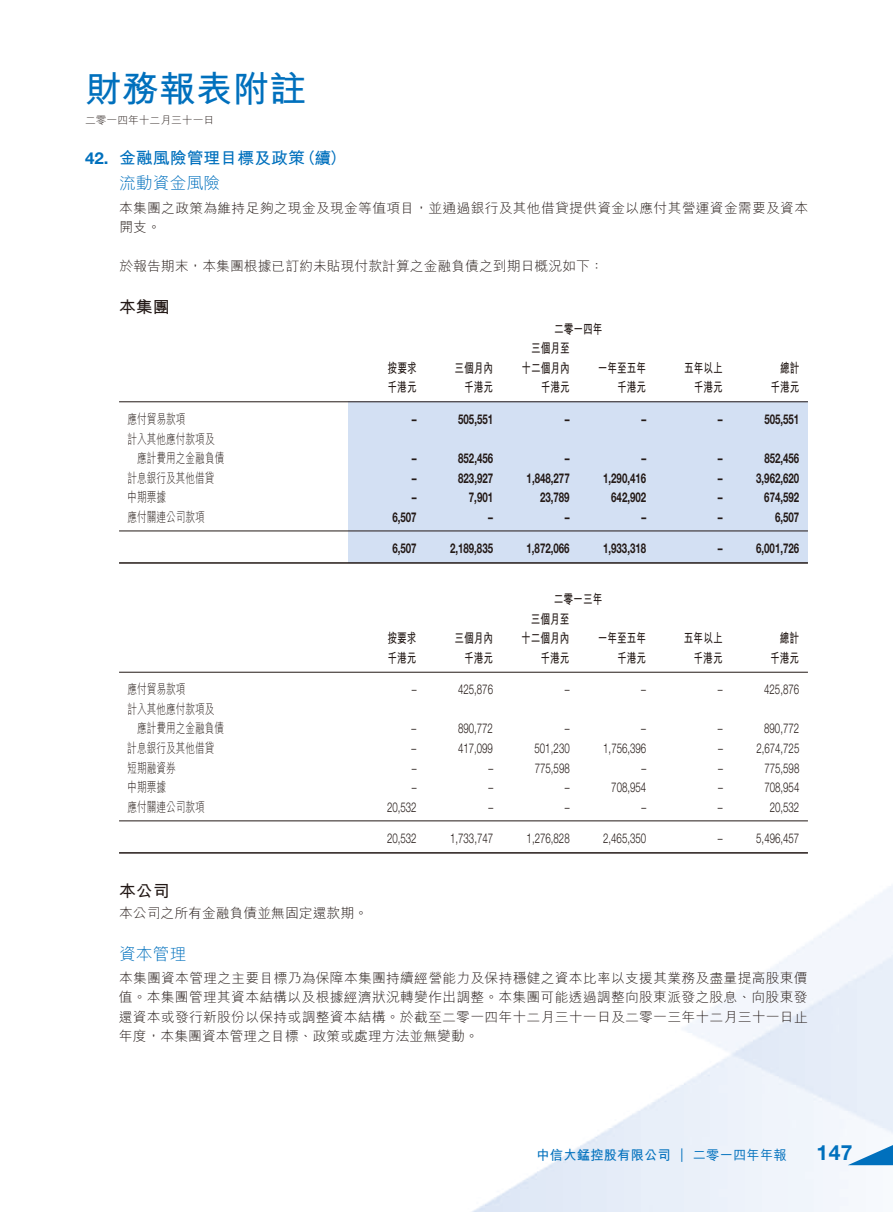
<style>
.page{position:relative;width:893px;height:1212px;background:#fff}
.page>*{position:absolute;margin:0;border:0;box-sizing:border-box;transform-origin:0 0}
.t1{font:700 36px "M Hei HK";color:#0070bd}
.t2{font:700 21px "Helvetica Neue LT Std";color:#0070bd}
.t3{font:700 16.5px/25.8px "M Hei HK";color:#0070bd}
.t4{font:700 16.5px "M Hei HK";color:#231916}
.t5{font:300 16.5px "M Hei HK";color:#0070bd}
.t6{font:300 13.5px/19.5px "M Hei HK";color:#231916}
.t7{font:300 13.5px "Helvetica Neue LT Std";color:#231916;scale:.72 1}
.t8{font:700 13.5px "Helvetica Neue LT Std";color:#231916;scale:.72 1}
.t9{font:700 13.5px/19.5px "M Hei HK";color:#231916;scale:.72 1}
.t10{font:300 13.5px/19.5px "M Hei HK";color:#231916;scale:.72 1}
.t11{font:700 13.5px "M Hei HK";letter-spacing:.015em;color:#0070bd}
.t12{font:300 10.5px "M Hei HK";color:#231916}
.s1{font-family:"Helvetica Neue LT Std"}
.s2{font-weight:300}
.s3{font-family:"Helvetica Neue LT Std";font-weight:400}
.s4{font-weight:500}
</style>
<div class="page">
<svg style="left:848px;top:1145px;width:45px;height:20px"></svg>
<div style="left:349px;top:402px;width:459px;height:161px;background:#d3e0f3"></div>
<hr style="left:119px;top:401px;width:689px;height:1px;background:#231916">
<hr style="left:119px;top:530px;width:689px;height:1px;background:#231916">
<hr style="left:119px;top:562px;width:689px;height:2px;background:#231916">
<hr style="left:119px;top:672px;width:689px;height:1px;background:#231916">
<hr style="left:119px;top:820px;width:689px;height:1px;background:#231916">
<hr style="left:119px;top:852px;width:689px;height:2px;background:#231916">
<h1 class="t1" style="left:85px;top:63px;width:223px">財務報表附註</h1>
<p class="t12" style="left:85px;top:114px;width:131px">二零一四年十二月三十一日</p>
<p class="t3" style="left:119px;top:143px;width:229px;text-indent:-34px"><span class="s1">42.</span> 金融風險管理目標及政策（續）<span class="s2">流動資金風險</span></p>
<p class="t6" style="left:119px;top:198px;width:691px">本集團之政策為維持足夠之現金及現金等值項目，並通過銀行及其他借貸提供資金以應付其營運資金需要及資本開支。</p>
<p class="t6" style="left:119px;top:256px;width:486px">於報告期末，本集團根據已訂約未貼現付款計算之金融負債之到期日概況如下：</p>
<p class="t4" style="left:119px;top:295px;width:52px">本集團</p>
<p class="t9" style="left:531px;top:318px;width:101px;text-indent:23px">二零一四年三個月至</p>
<p class="t9" style="left:388px;top:357px;width:42px">按要求</p>
<p class="t9" style="left:454px;top:357px;width:55px">三個月內</p>
<p class="t9" style="left:521px;top:357px;width:69px">十二個月內</p>
<p class="t9" style="left:598px;top:357px;width:69px">一年至五年</p>
<p class="t9" style="left:684px;top:357px;width:55px">五年以上</p>
<p class="t9" style="left:780px;top:357px;width:28px">總計</p>
<p class="t9" style="left:388px;top:376px;width:42px">千港元</p>
<p class="t9" style="left:464px;top:376px;width:42px">千港元</p>
<p class="t9" style="left:541px;top:376px;width:42px">千港元</p>
<p class="t9" style="left:617px;top:376px;width:42px">千港元</p>
<p class="t9" style="left:694px;top:376px;width:42px">千港元</p>
<p class="t9" style="left:770px;top:376px;width:42px">千港元</p>
<p class="t10" style="left:128px;top:409px;width:82px">應付貿易款項</p>
<p class="t8" style="left:412px;top:411px;width:8px">–</p>
<p class="t8" style="left:458px;top:411px;width:50px">505,551</p>
<p class="t8" style="left:565px;top:411px;width:8px">–</p>
<p class="t8" style="left:641px;top:411px;width:8px">–</p>
<p class="t8" style="left:718px;top:411px;width:8px">–</p>
<p class="t8" style="left:764px;top:411px;width:50px">505,551</p>
<p class="t10" style="left:137px;top:429px;width:123px;text-indent:-10px">計入其他應付款項及應計費用之金融負債</p>
<p class="t8" style="left:412px;top:450px;width:8px">–</p>
<p class="t8" style="left:458px;top:450px;width:50px">852,456</p>
<p class="t8" style="left:565px;top:450px;width:8px">–</p>
<p class="t8" style="left:641px;top:450px;width:8px">–</p>
<p class="t8" style="left:718px;top:450px;width:8px">–</p>
<p class="t8" style="left:764px;top:450px;width:50px">852,456</p>
<p class="t10" style="left:127px;top:468px;width:123px">計息銀行及其他借貸</p>
<p class="t8" style="left:412px;top:469px;width:8px">–</p>
<p class="t8" style="left:458px;top:469px;width:50px">823,927</p>
<p class="t8" style="left:527px;top:469px;width:61px">1,848,277</p>
<p class="t8" style="left:603px;top:469px;width:61px">1,290,416</p>
<p class="t8" style="left:718px;top:469px;width:8px">–</p>
<p class="t8" style="left:756px;top:469px;width:61px">3,962,620</p>
<p class="t10" style="left:127px;top:487px;width:55px">中期票據</p>
<p class="t8" style="left:412px;top:489px;width:8px">–</p>
<p class="t8" style="left:469px;top:489px;width:35px">7,901</p>
<p class="t8" style="left:540px;top:489px;width:43px">23,789</p>
<p class="t8" style="left:611px;top:489px;width:50px">642,902</p>
<p class="t8" style="left:718px;top:489px;width:8px">–</p>
<p class="t8" style="left:764px;top:489px;width:50px">674,592</p>
<p class="t10" style="left:127px;top:507px;width:109px">應付關連公司款項</p>
<p class="t8" style="left:392px;top:508px;width:35px">6,507</p>
<p class="t8" style="left:488px;top:508px;width:8px">–</p>
<p class="t8" style="left:565px;top:508px;width:8px">–</p>
<p class="t8" style="left:641px;top:508px;width:8px">–</p>
<p class="t8" style="left:718px;top:508px;width:8px">–</p>
<p class="t8" style="left:775px;top:508px;width:35px">6,507</p>
<p class="t8" style="left:392px;top:540px;width:35px">6,507</p>
<p class="t8" style="left:450px;top:540px;width:61px">2,189,835</p>
<p class="t8" style="left:527px;top:540px;width:61px">1,872,066</p>
<p class="t8" style="left:603px;top:540px;width:61px">1,933,318</p>
<p class="t8" style="left:718px;top:540px;width:8px">–</p>
<p class="t8" style="left:756px;top:540px;width:61px">6,001,726</p>
<p class="t9" style="left:531px;top:588px;width:101px;text-indent:23px">二零一三年三個月至</p>
<p class="t9" style="left:387px;top:627px;width:42px">按要求</p>
<p class="t9" style="left:454px;top:627px;width:55px">三個月內</p>
<p class="t9" style="left:521px;top:627px;width:69px">十二個月內</p>
<p class="t9" style="left:598px;top:627px;width:69px">一年至五年</p>
<p class="t9" style="left:684px;top:627px;width:55px">五年以上</p>
<p class="t9" style="left:780px;top:627px;width:28px">總計</p>
<p class="t9" style="left:387px;top:647px;width:42px">千港元</p>
<p class="t9" style="left:464px;top:647px;width:42px">千港元</p>
<p class="t9" style="left:541px;top:647px;width:42px">千港元</p>
<p class="t9" style="left:617px;top:647px;width:42px">千港元</p>
<p class="t9" style="left:694px;top:647px;width:42px">千港元</p>
<p class="t9" style="left:770px;top:647px;width:42px">千港元</p>
<p class="t10" style="left:127px;top:679px;width:82px">應付貿易款項</p>
<p class="t7" style="left:412px;top:681px;width:8px">–</p>
<p class="t7" style="left:458px;top:681px;width:50px">425,876</p>
<p class="t7" style="left:565px;top:681px;width:8px">–</p>
<p class="t7" style="left:641px;top:681px;width:8px">–</p>
<p class="t7" style="left:718px;top:681px;width:8px">–</p>
<p class="t7" style="left:764px;top:681px;width:50px">425,876</p>
<p class="t10" style="left:137px;top:699px;width:123px;text-indent:-10px">計入其他應付款項及應計費用之金融負債</p>
<p class="t7" style="left:412px;top:720px;width:8px">–</p>
<p class="t7" style="left:458px;top:720px;width:50px">890,772</p>
<p class="t7" style="left:565px;top:720px;width:8px">–</p>
<p class="t7" style="left:641px;top:720px;width:8px">–</p>
<p class="t7" style="left:718px;top:720px;width:8px">–</p>
<p class="t7" style="left:764px;top:720px;width:50px">890,772</p>
<p class="t10" style="left:127px;top:738px;width:123px">計息銀行及其他借貸</p>
<p class="t7" style="left:412px;top:740px;width:8px">–</p>
<p class="t7" style="left:458px;top:740px;width:50px">417,099</p>
<p class="t7" style="left:534px;top:740px;width:50px">501,230</p>
<p class="t7" style="left:603px;top:740px;width:61px">1,756,396</p>
<p class="t7" style="left:718px;top:740px;width:8px">–</p>
<p class="t7" style="left:756px;top:740px;width:61px">2,674,725</p>
<p class="t10" style="left:128px;top:757px;width:69px">短期融資券</p>
<p class="t7" style="left:412px;top:759px;width:8px">–</p>
<p class="t7" style="left:488px;top:759px;width:8px">–</p>
<p class="t7" style="left:535px;top:759px;width:50px">775,598</p>
<p class="t7" style="left:641px;top:759px;width:8px">–</p>
<p class="t7" style="left:718px;top:759px;width:8px">–</p>
<p class="t7" style="left:764px;top:759px;width:50px">775,598</p>
<p class="t10" style="left:128px;top:777px;width:55px">中期票據</p>
<p class="t7" style="left:412px;top:779px;width:8px">–</p>
<p class="t7" style="left:488px;top:779px;width:8px">–</p>
<p class="t7" style="left:565px;top:779px;width:8px">–</p>
<p class="t7" style="left:611px;top:779px;width:50px">708,954</p>
<p class="t7" style="left:718px;top:779px;width:8px">–</p>
<p class="t7" style="left:764px;top:779px;width:50px">708,954</p>
<p class="t10" style="left:128px;top:796px;width:109px">應付關連公司款項</p>
<p class="t7" style="left:387px;top:798px;width:43px">20,532</p>
<p class="t7" style="left:488px;top:798px;width:8px">–</p>
<p class="t7" style="left:565px;top:798px;width:8px">–</p>
<p class="t7" style="left:641px;top:798px;width:8px">–</p>
<p class="t7" style="left:718px;top:798px;width:8px">–</p>
<p class="t7" style="left:770px;top:798px;width:43px">20,532</p>
<p class="t7" style="left:387px;top:830px;width:43px">20,532</p>
<p class="t7" style="left:450px;top:830px;width:61px">1,733,747</p>
<p class="t7" style="left:527px;top:830px;width:61px">1,276,828</p>
<p class="t7" style="left:603px;top:830px;width:61px">2,465,350</p>
<p class="t7" style="left:718px;top:830px;width:8px">–</p>
<p class="t7" style="left:756px;top:830px;width:61px">5,496,457</p>
<p class="t4" style="left:119px;top:879px;width:52px">本公司</p>
<p class="t6" style="left:119px;top:903px;width:251px">本公司之所有金融負債並無固定還款期。</p>
<p class="t5" style="left:119px;top:945px;width:69px">資本管理</p>
<p class="t6" style="left:119px;top:968px;width:691px;text-align:justify">本集團資本管理之主要目標乃為保障本集團持續經營能力及保持穩健之資本比率以支援其業務及盡量提高股東價值。本集團管理其資本結構以及根據經濟狀況轉變作出調整。本集團可能透過調整向股東派發之股息、向股東發還資本或發行新股份以保持或調整資本結構。於截至二零一四年十二月三十一日及二零一三年十二月三十一日止年度，本集團資本管理之目標、政策或處理方法並無變動。</p>
<p class="t11" style="left:536px;top:1145px;width:252px">中信大錳控股有限公司 <span class="s3">|</span> <span class="s4">二零一四年年報</span></p>
<h2 class="t2" style="left:817px;top:1139px;width:37px">147</h2>
</div>
